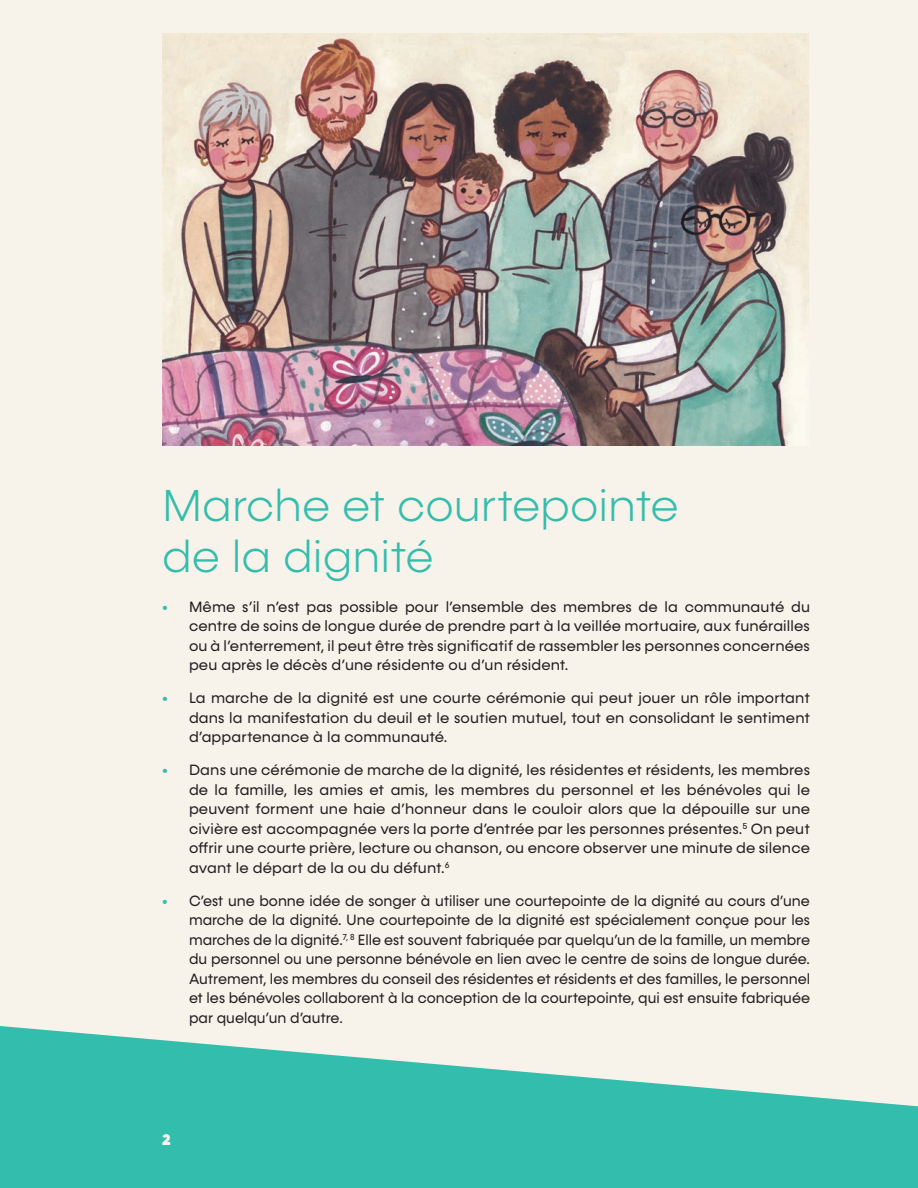
<style>
.page{position:relative;width:918px;height:1188px;background:#f8f3ea}
.page>*{position:absolute;margin:0;border:0;box-sizing:border-box;transform-origin:0 0}
.t1{font:300 45px/51px "Konnect";color:#33bdac}
.t2{font:15px/19.5px "Konnect";letter-spacing:.01em;color:#231f20;text-align:justify}
.t3{font:900 15px "Cocogoose Classic";color:#f8f3ea}
.s1{font-weight:900;color:#33bdac}
</style>
<div class="page">
<img style="left:162px;top:34px;width:647px;height:412px">
<svg style="left:0;top:1026px;width:918px;height:162px;fill:#33bdac"></svg>
<h1 class="t1" style="left:162px;top:481px;width:518px">Marche et courtepointe de la dignité</h1>
<p class="t2" style="left:189px;top:597px;width:623px;text-indent:-27px"><span class="s1">•</span> Même s’il n’est pas possible pour l’ensemble des membres de la communauté du centre de soins de longue durée de prendre part à la veillée mortuaire, aux funérailles ou à l’enterrement, il peut être très significatif de rassembler les personnes concernées peu après le décès d’une résidente ou d’un résident.</p>
<p class="t2" style="left:189px;top:689px;width:623px;text-indent:-27px"><span class="s1">•</span> La marche de la dignité est une courte cérémonie qui peut jouer un rôle important dans la manifestation du deuil et le soutien mutuel, tout en consolidant le sentiment d’appartenance à la communauté.</p>
<p class="t2" style="left:189px;top:761px;width:623px;text-indent:-27px"><span class="s1">•</span> Dans une cérémonie de marche de la dignité, les résidentes et résidents, les membres de la famille, les amies et amis, les membres du personnel et les bénévoles qui le peuvent forment une haie d’honneur dans le couloir alors que la dépouille sur une civière est accompagnée vers la porte d’entrée par les personnes présentes. <sup>5</sup> On peut offrir une courte prière, lecture ou chanson, ou encore observer une minute de silence avant le départ de la ou du défunt. <sup>6</sup></p>
<p class="t2" style="left:189px;top:891px;width:623px;text-indent:-27px"><span class="s1">•</span> C’est une bonne idée de songer à utiliser une courtepointe de la dignité au cours d’une marche de la dignité. Une courtepointe de la dignité est spécialement conçue pour les marches de la dignité.<sup>7,</sup> <sup>8</sup> Elle est souvent fabriquée par quelqu’un de la famille, un membre du personnel ou une personne bénévole en lien avec le centre de soins de longue durée.<br>Autrement, les membres du conseil des résidentes et résidents et des familles, le personnel et les bénévoles collaborent à la conception de la courtepointe, qui est ensuite fabriquée par quelqu’un d’autre.</p>
<p class="t3" style="left:162px;top:1128px;width:10px">2</p>
</div>
